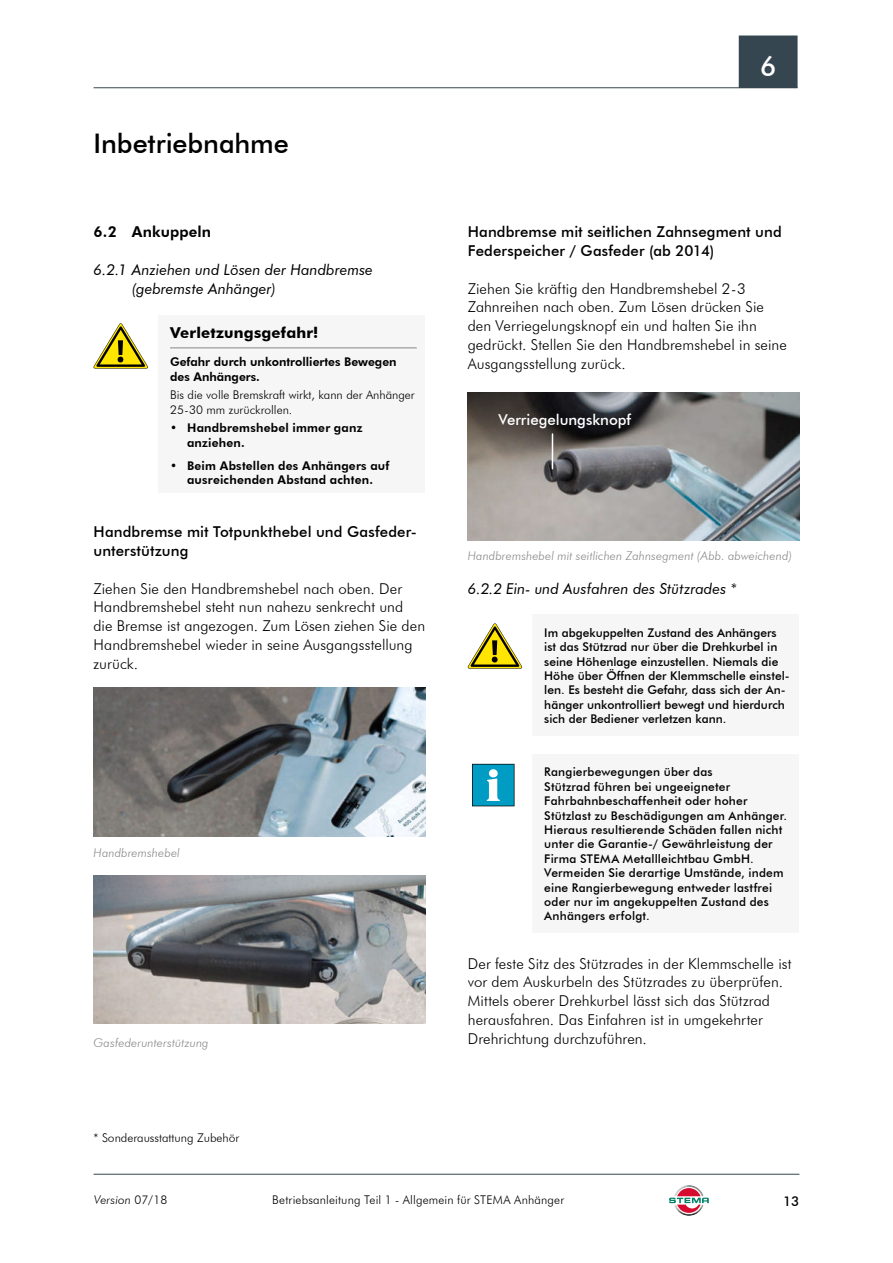
<style>
.page{position:relative;width:893px;height:1263px;background:#fff}
.page>*{position:absolute;margin:0;border:0;box-sizing:border-box;transform-origin:0 0}
.t1{font:500 27px "Futura BT";color:#000}
.t2{font:500 27px "Futura BT";color:#fff}
.t3{font:300 15px/18.8px "Futura BT";letter-spacing:.005em;color:#000}
.t4{font:500 15px/18.8px "Futura BT";letter-spacing:.005em;color:#000}
.t5{font:italic 15px/18.8px "Futura BT";color:#000}
.t6{font:700 15px "Futura BT";letter-spacing:.01em;color:#000}
.t7{font:500 15px "Futura BT";color:#fff}
.t8{font:800 15px "Futura BT";letter-spacing:.005em;color:#000}
.t9{font:500 13.5px "Futura BT";color:#000}
.t10{font:500 12px/14.4px "Futura BT";letter-spacing:.01em;color:#000}
.t11{font:800 12px/14.4px "Futura BT";letter-spacing:.015em;color:#000}
.t12{font:300 12px/14.4px "Futura BT";color:#000}
.t13{font:italic 300 12px "Futura BT";letter-spacing:.005em;color:#868786}
.t14{font:italic 300 12px "Futura BT";letter-spacing:.005em;color:#000}
.s1{font-style:normal}
</style>
<div class="page">
<hr style="left:94px;top:1174px;width:705px;height:1px;background:#354651">
<svg style="left:669px;top:1185px;width:40px;height:31px"></svg>
<div style="left:739px;top:36px;width:59px;height:52px;background:#354651"></div>
<hr style="left:94px;top:87px;width:704px;height:1px;background:#354651">
<div style="left:157px;top:315px;width:268px;height:177px;background:#f6f6f6"></div>
<hr style="left:94px;top:491px;width:64px;height:3px;background:#fff">
<hr style="left:157px;top:315px;width:1px;height:176px;background:#fff">
<svg style="left:94px;top:323px;width:54px;height:46px"></svg>
<hr style="left:170px;top:347px;width:247px;height:1px;background:#868786">
<img style="left:94px;top:688px;width:331px;height:148px">
<img style="left:94px;top:875px;width:331px;height:149px">
<img style="left:468px;top:392px;width:331px;height:149px">
<div style="left:531px;top:615px;width:268px;height:121px;background:#f6f6f6"></div>
<hr style="left:468px;top:734px;width:64px;height:3px;background:#fff">
<hr style="left:531px;top:615px;width:1px;height:119px;background:#fff">
<svg style="left:468px;top:623px;width:54px;height:46px"></svg>
<div style="left:531px;top:754px;width:268px;height:179px;background:#f6f6f6"></div>
<hr style="left:468px;top:931px;width:64px;height:3px;background:#fff">
<hr style="left:531px;top:754px;width:1px;height:177px;background:#fff">
<svg style="left:472px;top:764px;width:42px;height:42px"></svg>
<hr style="left:552px;top:434px;width:1px;height:35px;background:#fff">
<h1 class="t1" style="left:94px;top:132px;width:197px">Inbetriebnahme</h1>
<p class="t8" style="left:94px;top:226px;width:119px">6.2 Ankuppeln</p>
<p class="t5" style="left:132px;top:261px;width:242px;text-indent:-38px">6.2.1 Anziehen und Lösen der Handbremse (gebremste Anhänger)</p>
<p class="t6" style="left:170px;top:326px;width:150px">Verletzungsgefahr!</p>
<p class="t11" style="left:170px;top:356px;width:228px">Gefahr durch unkontrolliertes Bewegen des Anhängers.</p>
<p class="t12" style="left:170px;top:389px;width:246px">Bis die volle Bremskraft wirkt, kann der Anhänger<br>25 - 30 mm zurückrollen.</p>
<p class="t11" style="left:187px;top:422px;width:177px;text-indent:-17px">• Handbremshebel immer ganz anziehen.</p>
<p class="t11" style="left:170px;top:459px;width:221px;text-align:center">• Beim Abstellen des Anhängers auf ausreichenden Abstand achten.</p>
<p class="t4" style="left:94px;top:524px;width:325px">Handbremse mit Totpunkthebel und Gasfeder&shy;unterstützung</p>
<p class="t3" style="left:94px;top:580px;width:333px">Ziehen Sie den Handbremshebel nach oben. Der Handbremshebel steht nun nahezu senkrecht und die Bremse ist angezogen. Zum Lösen ziehen Sie den Handbremshebel wieder in seine Ausgangsstellung zurück.</p>
<p class="t13" style="left:94px;top:847px;width:88px">Handbremshebel</p>
<p class="t13" style="left:94px;top:1038px;width:117px">Gasfederunterstützung</p>
<p class="t12" style="left:94px;top:1131px;width:147px">* Sonderausstattung Zubehör</p>
<h1 class="t2" style="left:760px;top:55px;width:18px">6</h1>
<p class="t4" style="left:468px;top:224px;width:316px">Handbremse mit seitlichen Zahnsegment und<br>Federspeicher / Gasfeder (ab 2014)</p>
<p class="t3" style="left:468px;top:280px;width:321px">Ziehen Sie kräftig den Handbremshebel 2 - 3<br>Zahnreihen nach oben. Zum Lösen drücken Sie den Verriegelungsknopf ein und halten Sie ihn gedrückt. Stellen Sie den Handbremshebel in seine Ausgangsstellung zurück.</p>
<p class="t7" style="left:499px;top:414px;width:134px">Verriegelungsknopf</p>
<p class="t13" style="left:468px;top:550px;width:326px">Handbremshebel mit seitlichen Zahnsegment (Abb. abweichend)</p>
<p class="t5" style="left:468px;top:580px;width:271px">6.2.2 Ein- und Ausfahren des Stützrades *</p>
<p class="t10" style="left:544px;top:626px;width:247px">Im abgekuppelten Zustand des Anhängers ist das Stützrad nur über die Drehkurbel in seine Höhenlage einzustellen. Niemals die Höhe über Öffnen der Klemmschelle einstel&shy;len. Es besteht die Gefahr, dass sich der An&shy;hänger unkontrolliert bewegt und hierdurch sich der Bediener verletzen kann.</p>
<p class="t10" style="left:544px;top:766px;width:244px">Rangierbewegungen über das<br>Stützrad führen bei ungeeigneter Fahrbahnbeschaffenheit oder hoher Stützlast zu Beschädigungen am Anhänger.<br>Hieraus resultierende Schäden fallen nicht unter die Garantie-/ Gewährleistung der Firma STEMA Metallleichtbau GmbH.<br>Vermeiden Sie derartige Umstände, indem eine Rangierbewegung entweder lastfrei oder nur im angekuppelten Zustand des Anhängers erfolgt.</p>
<p class="t3" style="left:468px;top:955px;width:325px">Der feste Sitz des Stützrades in der Klemmschelle ist vor dem Auskurbeln des Stützrades zu überprüfen.<br>Mittels oberer Drehkurbel lässt sich das Stützrad herausfahren. Das Einfahren ist in umgekehrter Drehrichtung durchzuführen.</p>
<p class="t14" style="left:94px;top:1195px;width:75px">Version <span class="s1">07/ 18</span></p>
<p class="t12" style="left:272px;top:1194px;width:293px">Betriebsanleitung Teil 1 - Allgemein für STEMA Anhänger</p>
<p class="t9" style="left:783px;top:1195px;width:18px">13</p>
</div>
